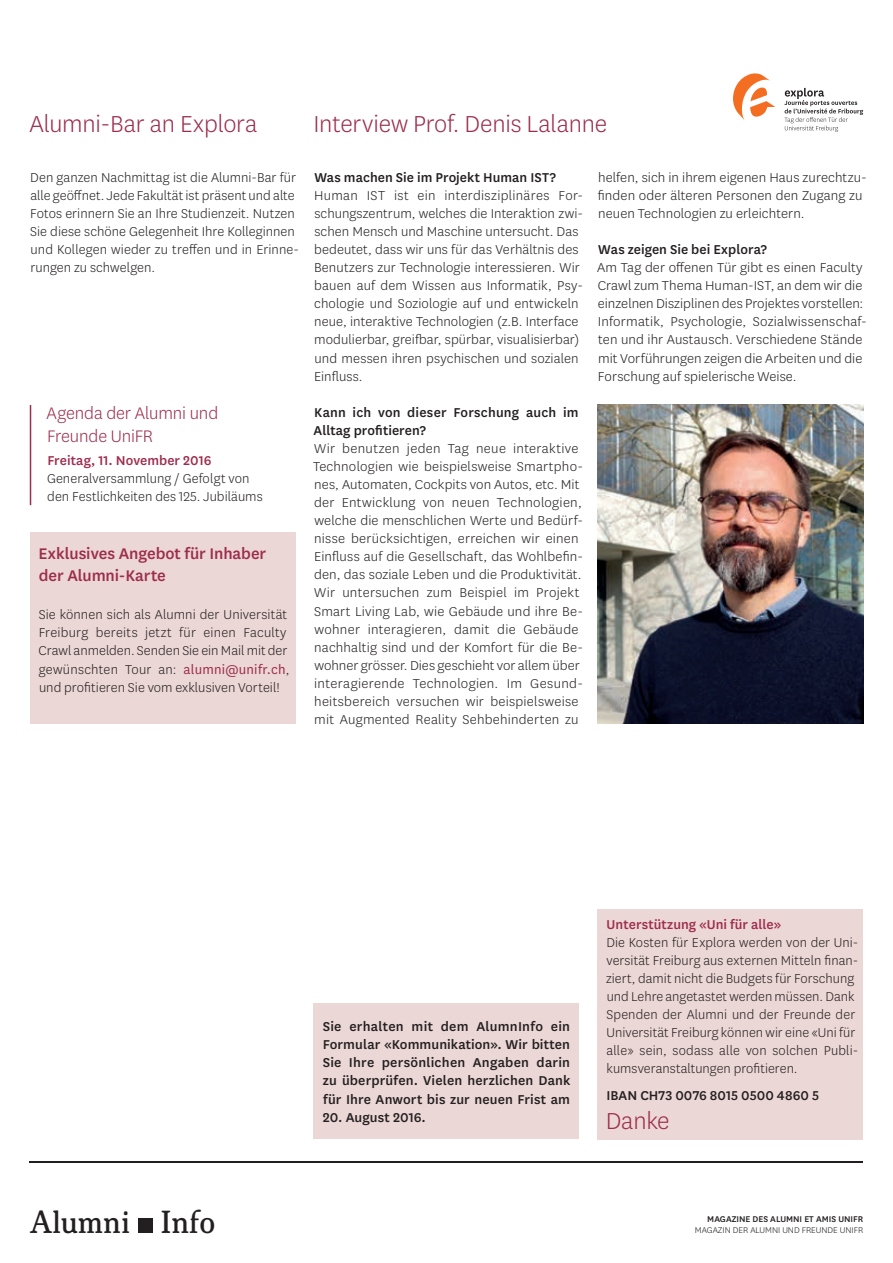
<style>
.page{position:relative;width:893px;height:1263px;background:#fff}
.page>*{position:absolute;margin:0;border:0;box-sizing:border-box;transform-origin:0 0}
.t1{font:34.35px "Korpus B";color:#231f20}
.t2{font:300 27px "National Uni Fr";letter-spacing:-.005em;color:#9d2c4d}
.t3{font:300 19.5px/23.4px "National Uni Fr";letter-spacing:-.005em;color:#9d2c4d}
.t4{font:500 18px/21.6px "National Uni Fr";letter-spacing:-.005em;color:#9d2c4d}
.t5{font:300 15px/18px "National Uni Fr";letter-spacing:.005em;color:#231f20}
.t6{font:500 15px/18px "National Uni Fr";letter-spacing:.005em;color:#231f20}
.t7{font:500 15px "National Uni Fr";letter-spacing:.005em;color:#9d2c4d}
.t8{font:300 9.75px "National Uni Fr";color:#231f20}
.t9{font:500 9.75px "National Uni Fr";color:#231f20}
.s1{font-weight:400;color:#9d2c4d}
</style>
<div class="page">
<hr style="left:30px;top:1161px;width:833px;height:1px;background:#231f20">
<div style="left:138px;top:1218px;width:15px;height:15px;background:#231f20"></div>
<img style="left:597px;top:404px;width:266px;height:320px">
<div style="left:314px;top:1003px;width:265px;height:136px;background:#ebd7d5"></div>
<svg style="left:733px;top:73px;width:42px;height:48px"></svg>
<svg style="left:784px;top:88px;width:79px;height:44px"></svg>
<div style="left:597px;top:909px;width:266px;height:231px;background:#ebd7d5"></div>
<div style="left:30px;top:533px;width:266px;height:191px;background:#ebd7d5"></div>
<hr style="left:30px;top:405px;width:1px;height:100px;background:#9d2c4d">
<h2 class="t2" style="left:29px;top:107px;width:229px">Alumni-Bar an Explora</h2>
<h2 class="t2" style="left:314px;top:107px;width:295px">Interview Prof. Denis Lalanne</h2>
<p class="t5" style="left:30px;top:168px;width:270px">Den ganzen Nachmittag ist die Alumni-Bar für alle geöffnet. Jede Fakultät ist präsent und alte Fotos erinnern Sie an Ihre Studienzeit. Nutzen Sie diese schöne Gelegenheit Ihre Kolleginnen und Kollegen wieder zu treffen und in Erinne&shy;rungen zu schwelgen.</p>
<p class="t6" style="left:314px;top:167px;width:243px">Was machen Sie im Projekt Human IST?</p>
<p class="t5" style="left:314px;top:186px;width:270px">Human IST ist ein interdisziplinäres For&shy;schungszentrum, welches die Interaktion zwi&shy;schen Mensch und Maschine untersucht. Das bedeutet, dass wir uns für das Verhältnis des Benutzers zur Technologie interessieren. Wir bauen auf dem Wissen aus Informatik, Psy&shy;chologie und Soziologie auf und entwickeln neue, interaktive Technologien (z.B. Interface modulierbar, greifbar, spürbar, visualisierbar) und messen ihren psychischen und sozialen Einfluss.</p>
<p class="t6" style="left:314px;top:402px;width:266px">Kann ich von dieser Forschung auch im<br>Alltag profitieren?</p>
<p class="t5" style="left:313px;top:439px;width:272px">Wir benutzen jeden Tag neue interaktive Technologien wie beispielsweise Smartpho&shy;nes, Automaten, Cockpits von Autos, etc. Mit der Entwicklung von neuen Technologien, welche die menschlichen Werte und Bedürf&shy;nisse berücksichtigen, erreichen wir einen Einfluss auf die Gesellschaft, das Wohlbefin&shy;den, das soziale Leben und die Produktivität.<br>Wir untersuchen zum Beispiel im Projekt Smart Living Lab, wie Gebäude und ihre Be&shy;wohner interagieren, damit die Gebäude nachhaltig sind und der Komfort für die Be&shy;wohner grösser. Dies geschieht vor allem über interagierende Technologien. Im Gesund&shy;heitsbereich versuchen wir beispielsweise mit Augmented Reality Sehbehinderten zu</p>
<h3 class="t3" style="left:47px;top:401px;width:173px">Agenda der Alumni und<br>Freunde UniFR</h3>
<p class="t7" style="left:47px;top:450px;width:166px">Freitag, 11. November 2016</p>
<p class="t5" style="left:47px;top:469px;width:217px">Generalversammlung / Gefolgt von den Festlichkeiten des 125. Jubiläums</p>
<p class="t4" style="left:39px;top:542px;width:229px">Exklusives Angebot für Inhaber der Alumni-Karte</p>
<p class="t5" style="left:39px;top:605px;width:252px">Sie können sich als Alumni der Universität Freiburg bereits jetzt für einen Faculty Crawl anmelden. Senden Sie ein Mail mit der gewünschten Tour an: <span class="s1">alumni@unifr.ch</span>, und profitieren Sie vom exklusiven Vorteil!</p>
<p class="t5" style="left:598px;top:168px;width:271px">helfen, sich in ihrem eigenen Haus zurechtzu&shy;finden oder älteren Personen den Zugang zu neuen Technologien zu erleichtern.</p>
<p class="t6" style="left:598px;top:240px;width:170px">Was zeigen Sie bei Explora?</p>
<p class="t5" style="left:597px;top:258px;width:271px">Am Tag der offenen Tür gibt es einen Faculty Crawl zum Thema Human-IST, an dem wir die einzelnen Disziplinen des Projektes vorstellen:<br>Informatik, Psychologie, Sozialwissenschaf&shy;ten und ihr Austausch. Verschiedene Stände mit Vorführungen zeigen die Arbeiten und die Forschung auf spielerische Weise.</p>
<p class="t6" style="left:323px;top:1017px;width:249px;text-align:justify">Sie erhalten mit dem AlumnInfo ein Formular «Kommunikation». Wir bitten Sie Ihre persönlichen Angaben darin zu überprüfen. Vielen herzlichen Dank für Ihre Anwort bis zur neuen Frist am</p>
<p class="t6" style="left:323px;top:1107px;width:105px">20. August 2016.</p>
<p class="t7" style="left:607px;top:914px;width:176px">Unterstützung «Uni für alle»</p>
<p class="t5" style="left:606px;top:933px;width:254px">Die Kosten für Explora werden von der Uni&shy;versität Freiburg aus externen Mitteln finan&shy;ziert, damit nicht die Budgets für Forschung und Lehre angetastet werden müssen. Dank Spenden der Alumni und der Freunde der Universität Freiburg können wir eine «Uni für alle» sein, sodass alle von solchen Publi&shy;kumsveranstaltungen profitieren.</p>
<p class="t6" style="left:606px;top:1086px;width:214px">IBAN CH73 0076 8015 0500 4860 5</p>
<h2 class="t2" style="left:606px;top:1103px;width:65px">Danke</h2>
<h1 class="t1" style="left:30px;top:1202px;width:187px">Alumni Info</h1>
<p class="t9" style="left:707px;top:1212px;width:157px">MAGAZINE DES ALUMNI ET AMIS UNIFR</p>
<p class="t8" style="left:695px;top:1224px;width:170px">MAGAZIN DER ALUMNI UND FREUNDE UNIFR</p>
</div>
